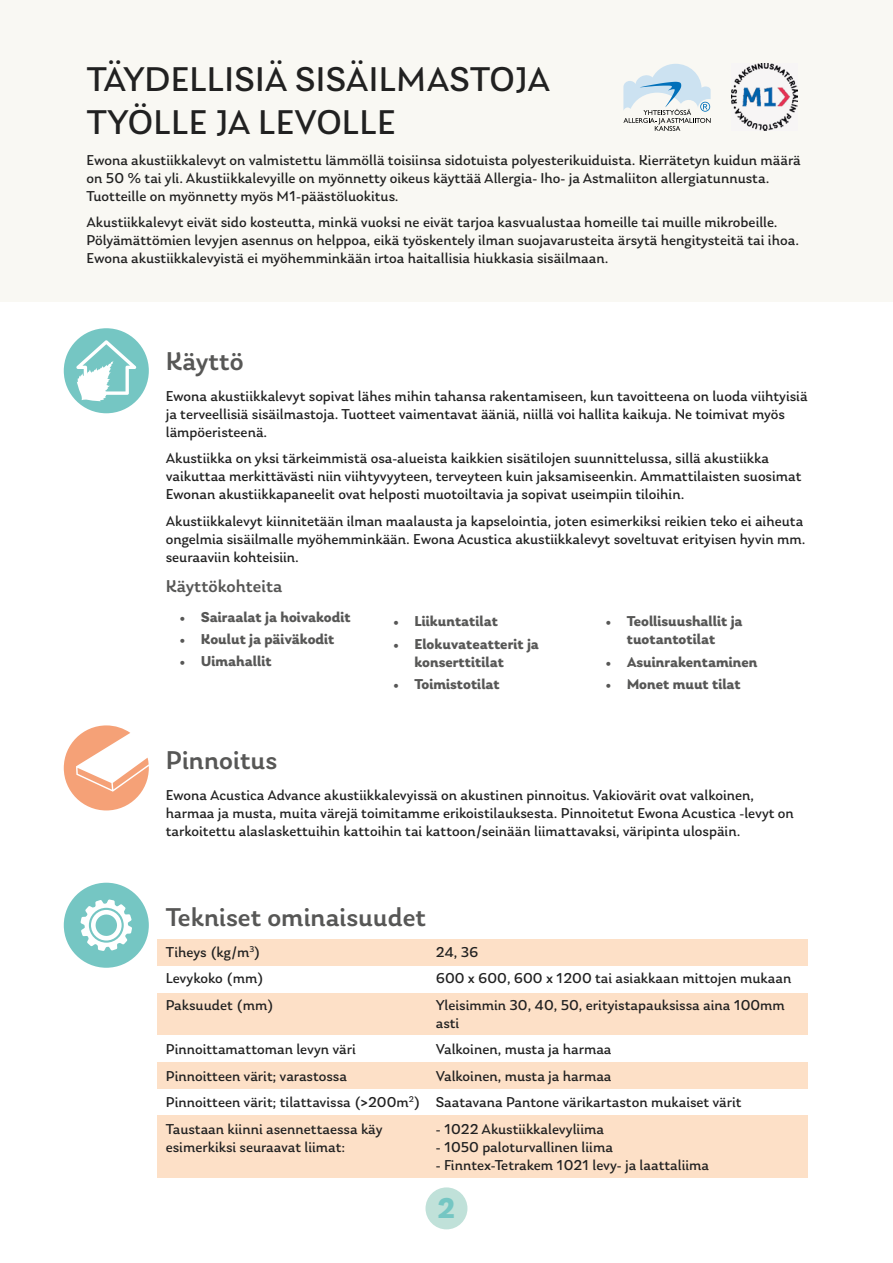
<style>
.page{position:relative;width:893px;height:1263px;background:#fff}
.page>*{position:absolute;margin:0;border:0;box-sizing:border-box;transform-origin:0 0}
.t1{font:36px/43.2px "Laca";letter-spacing:.01em;color:#212121}
.t2{font:700 30px "Laca";color:#75c6c3}
.t3{font:500 27px "Laca";color:#575756}
.t4{font:500 18px "Laca";color:#575756}
.t5{font:15px/18px "Laca";color:#212121}
.t6{font:700 15px/18px "Laca";color:#575756}
.s1{font-weight:500}
</style>
<div class="page">
<div style="left:0;top:0;width:893px;height:302px;background:#f9f8f3"></div>
<div style="left:425px;top:1187px;width:42px;height:42px;background:#c0e1d9;border-radius:50%"></div>
<svg style="left:623px;top:64px;width:88px;height:67px"></svg>
<img style="left:732px;top:64px;width:65px;height:67px">
<svg style="left:64px;top:328px;width:85px;height:85px"></svg>
<svg style="left:64px;top:725px;width:85px;height:85px"></svg>
<div style="left:157px;top:1115px;width:651px;height:62px;background:#fde0c7"></div>
<div style="left:157px;top:939px;width:651px;height:27px;background:#fde0c7"></div>
<div style="left:157px;top:993px;width:651px;height:41px;background:#fde0c7"></div>
<div style="left:157px;top:1062px;width:651px;height:27px;background:#fde0c7"></div>
<svg style="left:64px;top:883px;width:85px;height:85px"></svg>
<h1 class="t1" style="left:87px;top:57px;width:465px">TÄYDELLISIÄ SISÄILMASTOJA<br>TYÖLLE JA LEVOLLE</h1>
<p class="t5" style="left:87px;top:151px;width:716px">Ewona akustiikkalevyt on valmistettu lämmöllä toisiinsa sidotuista polyesterikuiduista. Kierrätetyn kuidun määrä on 50 % tai yli. Akustiikkalevyille on myönnetty oikeus käyttää Allergia- Iho- ja Astmaliiton allergiatunnusta.<br>Tuotteille on myönnetty myös M1-päästöluokitus.</p>
<p class="t5" style="left:87px;top:213px;width:714px">Akustiikkalevyt eivät sido kosteutta, minkä vuoksi ne eivät tarjoa kasvualustaa homeille tai muille mikrobeille.<br>Pölyämättömien levyjen asennus on helppoa, eikä työskentely ilman suojavarusteita ärsytä hengitysteitä tai ihoa.<br>Ewona akustiikkalevyistä ei myöhemminkään irtoa haitallisia hiukkasia sisäilmaan.</p>
<h3 class="t3" style="left:166px;top:345px;width:79px">Käyttö</h3>
<p class="t5" style="left:166px;top:387px;width:643px">Ewona akustiikkalevyt sopivat lähes mihin tahansa rakentamiseen, kun tavoitteena on luoda viihtyisiä ja terveellisiä sisäilmastoja. Tuotteet vaimentavat ääniä, niillä voi hallita kaikuja. Ne toimivat myös lämpöeristeenä.</p>
<p class="t5" style="left:166px;top:449px;width:637px">Akustiikka on yksi tärkeimmistä osa-alueista kaikkien sisätilojen suunnittelussa, sillä akustiikka vaikuttaa merkittävästi niin viihtyvyyteen, terveyteen kuin jaksamiseenkin. Ammattilaisten suosimat<br>Ewonan akustiikkapaneelit ovat helposti muotoiltavia ja sopivat useimpiin tiloihin.</p>
<p class="t5" style="left:166px;top:512px;width:641px">Akustiikkalevyt kiinnitetään ilman maalausta ja kapselointia, joten esimerkiksi reikien teko ei aiheuta ongelmia sisäilmalle myöhemminkään. Ewona Acustica akustiikkalevyt soveltuvat erityisen hyvin mm. seuraaviin kohteisiin.</p>
<p class="t4" style="left:166px;top:575px;width:118px">Käyttökohteita</p>
<p class="t6" style="left:180px;top:608px;width:173px"><span class="s1">•</span> Sairaalat ja hoivakodit</p>
<p class="t6" style="left:180px;top:630px;width:156px"><span class="s1">•</span> Koulut ja päiväkodit</p>
<p class="t6" style="left:180px;top:652px;width:94px"><span class="s1">•</span> Uimahallit</p>
<p class="t6" style="left:393px;top:612px;width:106px"><span class="s1">•</span> Liikuntatilat</p>
<p class="t6" style="left:414px;top:634px;width:126px;text-indent:-21px"><span class="s1">•</span> Elokuvateatterit ja konserttitilat</p>
<p class="t6" style="left:393px;top:675px;width:108px"><span class="s1">•</span> Toimistotilat</p>
<p class="t6" style="left:605px;top:612px;width:139px;text-align:center"><span class="s1">•</span> Teollisuushallit ja tuotantotilat</p>
<p class="t6" style="left:605px;top:652px;width:154px"><span class="s1">•</span> Asuinrakentaminen</p>
<p class="t6" style="left:605px;top:675px;width:137px"><span class="s1">•</span> Monet muut tilat</p>
<h3 class="t3" style="left:166px;top:744px;width:113px">Pinnoitus</h3>
<p class="t5" style="left:166px;top:786px;width:630px">Ewona Acustica Advance akustiikkalevyissä on akustinen pinnoitus. Vakiovärit ovat valkoinen, harmaa ja musta, muita värejä toimitamme erikoistilauksesta. Pinnoitetut Ewona Acustica -levyt on tarkoitettu alaslaskettuihin kattoihin tai kattoon/seinään liimattavaksi, väripinta ulospäin.</p>
<h3 class="t3" style="left:166px;top:901px;width:262px">Tekniset ominaisuudet</h3>
<p class="t5" style="left:166px;top:943px;width:97px">Tiheys (kg/m<sup>3</sup>)</p>
<p class="t5" style="left:436px;top:943px;width:44px">24, 36</p>
<p class="t5" style="left:166px;top:969px;width:100px">Levykoko (mm)</p>
<p class="t5" style="left:436px;top:969px;width:357px">600 x 600, 600 x 1200 tai asiakkaan mittojen mukaan</p>
<p class="t5" style="left:166px;top:996px;width:110px">Paksuudet (mm)</p>
<p class="t5" style="left:436px;top:996px;width:351px">Yleisimmin 30, 40, 50, erityistapauksissa aina 100mm asti</p>
<p class="t5" style="left:166px;top:1040px;width:191px">Pinnoittamattoman levyn väri</p>
<p class="t5" style="left:436px;top:1040px;width:177px">Valkoinen, musta ja harmaa</p>
<p class="t5" style="left:166px;top:1067px;width:183px">Pinnoitteen värit; varastossa</p>
<p class="t5" style="left:166px;top:1062px;width:577px;line-height:26.5px;text-indent:270px">Valkoinen, musta ja harmaa<br>Pinnoitteen värit; tilattavissa (&gt;200m<sup>2</sup>) Saatavana Pantone värikartaston mukaiset värit<br>Taustaan kiinni asennettaessa käy</p>
<p class="t5" style="left:436px;top:1120px;width:170px">- 1022 Akustiikkalevyliima</p>
<p class="t5" style="left:166px;top:1138px;width:181px">esimerkiksi seuraavat liimat:</p>
<p class="t5" style="left:436px;top:1138px;width:179px">- 1050 paloturvallinen liima</p>
<p class="t5" style="left:436px;top:1156px;width:275px">- Finntex-Tetrakem 1021 levy- ja laattaliima</p>
<h2 class="t2" style="left:437px;top:1190px;width:20px">2</h2>
</div>
